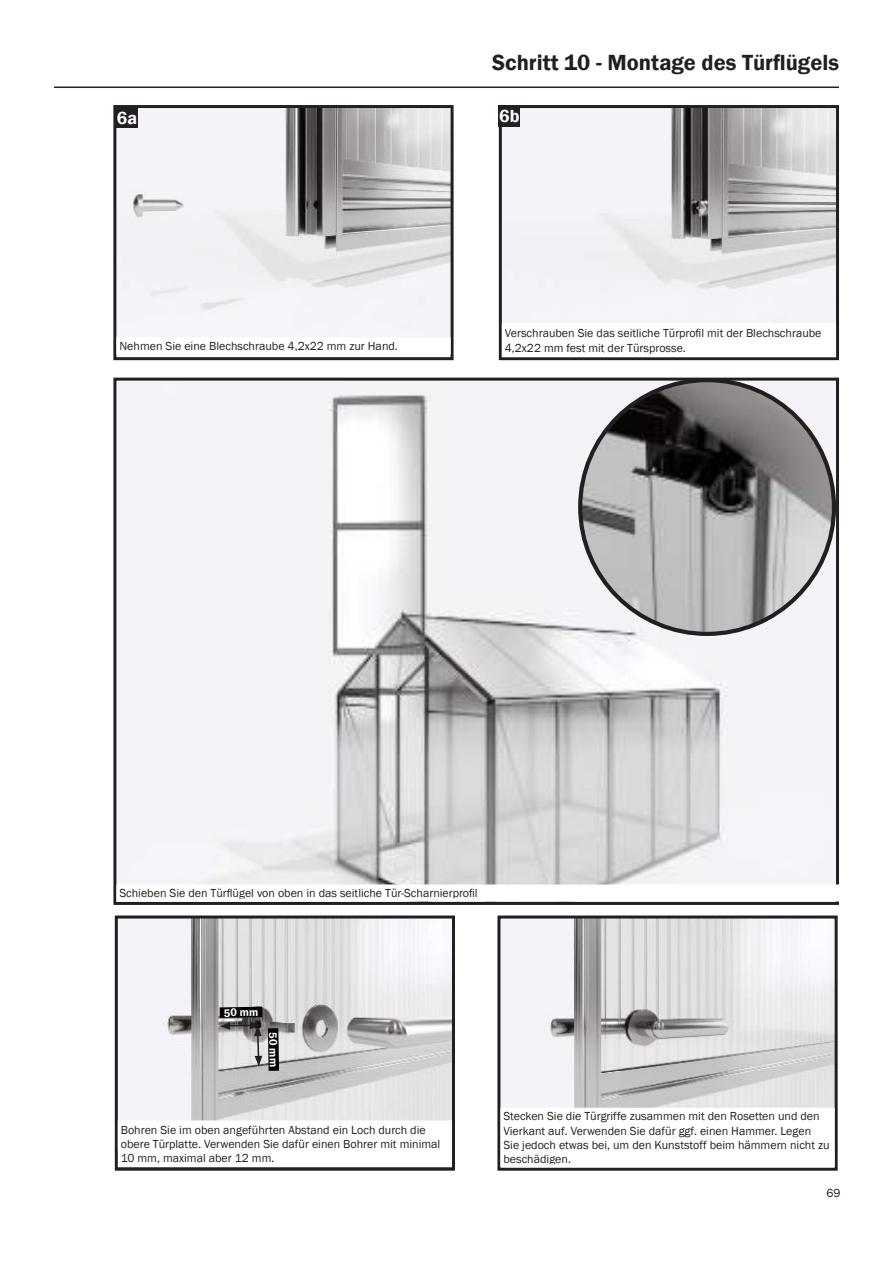
<style>
.page{position:relative;width:893px;height:1263px;background:#fff}
.page>*{position:absolute;margin:0;border:0;box-sizing:border-box;transform-origin:0 0}
.t1{font:600 22.5px "Franklin Gothic";color:#231f20}
.t2{font:600 18px "Franklin Gothic";color:#fff}
.t3{font:12px/14.4px "Franklin Gothic";color:#231f20}
.t4{font:600 11.25px "Franklin Gothic";color:#fff}
</style>
<div class="page">
<hr style="left:54px;top:87px;width:785px;height:1px;background:#231f20">
<img style="left:117px;top:109px;width:333px;height:228px">
<div style="left:113px;top:105px;width:341px;height:255px;border:3px solid #231f20"></div>
<img style="left:503px;top:109px;width:332px;height:214px">
<div style="left:499px;top:105px;width:340px;height:255px;border:3px solid #231f20"></div>
<div style="left:116px;top:107px;width:22px;height:21px;background:#231f20"></div>
<div style="left:499px;top:105px;width:21px;height:21px;background:#231f20"></div>
<img style="left:117px;top:382px;width:718px;height:502px">
<div style="left:113px;top:378px;width:726px;height:527px;border:3px solid #231f20"></div>
<div style="left:118px;top:886px;width:722px;height:14px;background:#fff"></div>
<img style="left:580px;top:380px;width:254px;height:254px;border-radius:127px">
<img style="left:119px;top:919px;width:332px;height:201px">
<div style="left:115px;top:915px;width:340px;height:256px;border:3px solid #231f20"></div>
<img style="left:501px;top:919px;width:333px;height:189px">
<div style="left:497px;top:915px;width:341px;height:256px;border:3px solid #231f20"></div>
<svg style="left:220px;top:1007px;width:42px;height:59px;background:#939292"></svg>
<svg style="left:268px;top:1028px;width:11px;height:43px"></svg>
<h1 class="t1" style="left:492px;top:48px;width:348px">Schritt 10 - Montage des Türflügels</h1>
<h2 class="t2" style="left:117px;top:107px;width:22px">6a</h2>
<h2 class="t2" style="left:499px;top:105px;width:22px">6b</h2>
<p class="t3" style="left:119px;top:339px;width:280px">Nehmen Sie eine Blechschraube 4,2x22 mm zur Hand.</p>
<p class="t3" style="left:505px;top:326px;width:318px">Verschrauben Sie das seitliche Türprofil mit der Blechschraube<br>4,2x22 mm fest mit der Türsprosse.</p>
<p class="t3" style="left:119px;top:886px;width:360px">Schieben Sie den Türflügel von oben in das seitliche Tür-Scharnierprofil</p>
<p class="t4" style="left:224px;top:1006px;width:36px;rotate:-1deg">50 mm</p>
<p class="t4" style="left:280px;top:1032px;width:36px;rotate:89deg">50 mm</p>
<p class="t3" style="left:121px;top:1123px;width:321px">Bohren Sie im oben angeführten Abstand ein Loch durch die obere Türplatte. Verwenden Sie dafür einen Bohrer mit minimal<br>10 mm, maximal aber 12 mm.</p>
<p class="t3" style="left:503px;top:1109px;width:328px">Stecken Sie die Türgriffe zusammen mit den Rosetten und den Vierkant auf. Verwenden Sie dafür ggf. einen Hammer. Legen Sie jedoch etwas bei, um den Kunststoff beim hämmern nicht zu beschädigen.</p>
<p class="t3" style="left:826px;top:1186px;width:16px">69</p>
</div>
